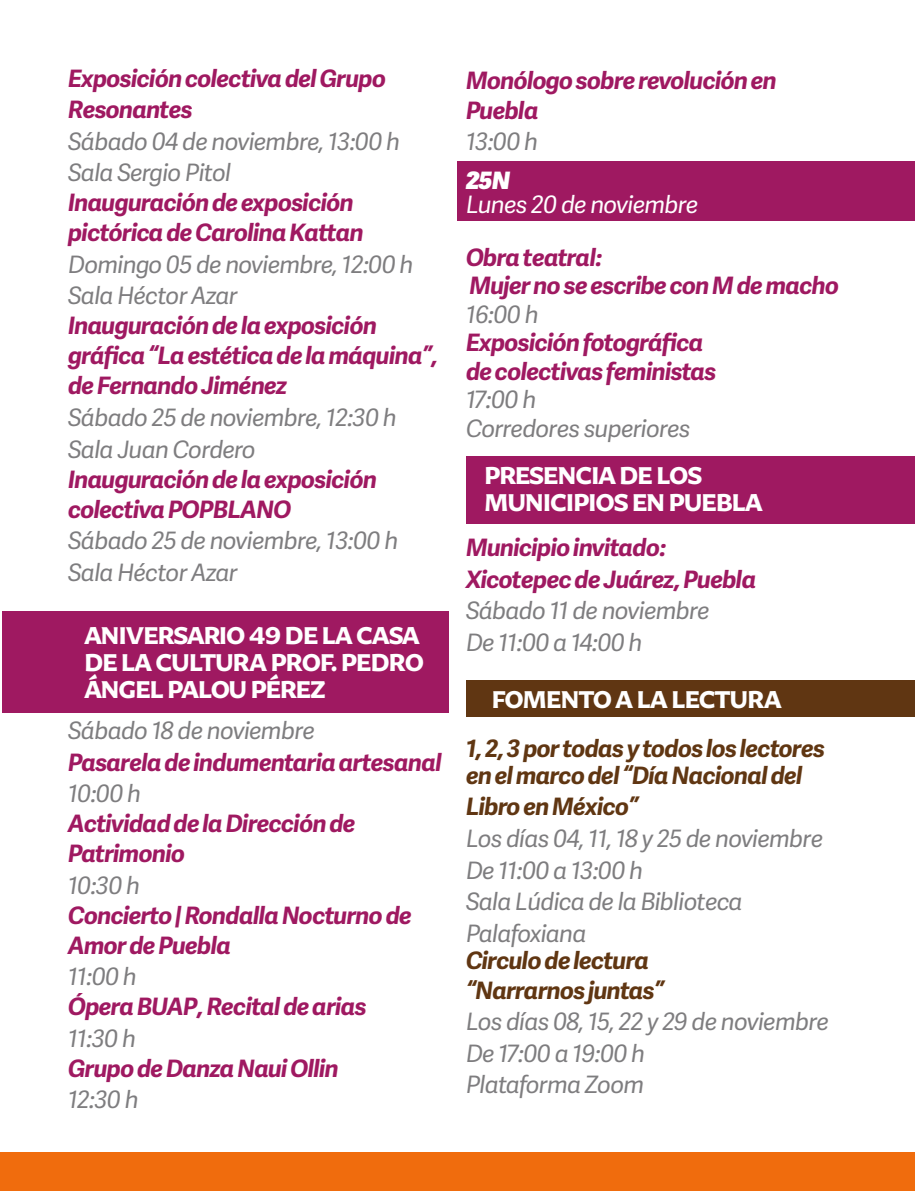
<style>
.page{position:relative;width:915px;height:1191px;background:#fff}
.page>*{position:absolute;margin:0;border:0;box-sizing:border-box;transform-origin:0 0}
.SUBS_T2{font:italic 700 24px/30px "Adelle Sans";letter-spacing:-.03em;color:#9f1961}
.SUBS_T2-2{font:italic 24px/31.5px "Adelle Sans";letter-spacing:-.03em;color:#7e7d7f}
.TITULOS_1{font:900 24px/27px "Heroica";letter-spacing:-.05em;color:#fff}
.SUBS_T2-3{font:italic 700 24px/27px "Adelle Sans";letter-spacing:-.03em;color:#603612}
.SUBS_T2-4{font:italic 24px "Adelle Sans";letter-spacing:-.03em;color:#fff}
.SUBS_T2-5{font:italic 800 24px "Adelle Sans";color:#fff}
</style>
<div class="page">
<div style="left:457px;top:162px;width:457px;height:59px;background:#9f1961"></div>
<div style="left:0;top:1152px;width:914px;height:39px;background:#f06c0d"></div>
<div style="left:2px;top:611px;width:447px;height:101px;background:#9f1961"></div>
<div style="left:466px;top:456px;width:448px;height:68px;background:#9f1961"></div>
<div style="left:466px;top:680px;width:448px;height:37px;background:#603612"></div>
<p class="SUBS_T2" style="left:68px;top:62px;width:319px;line-height:31.5px">Exposición colectiva del Grupo<br>Resonantes</p>
<p class="SUBS_T2-2" style="left:68px;top:125px;width:333px">Sábado 04 de noviembre, 13:00 h</p>
<p class="SUBS_T2-2" style="left:68px;top:156px;width:164px">Sala Sergio Pitol</p>
<p class="SUBS_T2" style="left:68px;top:187px;width:297px">Inauguración de exposición pictórica de Carolina Kattan</p>
<p class="SUBS_T2-2" style="left:68px;top:248px;width:347px">Domingo 05 de noviembre, 12:00 h</p>
<p class="SUBS_T2-2" style="left:68px;top:279px;width:171px">Sala Héctor Azar</p>
<p class="SUBS_T2" style="left:68px;top:310px;width:372px">Inauguración de la exposición gráfica “La estética de la máquina”, de Fernando Jiménez</p>
<p class="SUBS_T2-2" style="left:68px;top:401px;width:330px">Sábado 25 de noviembre, 12:30 h</p>
<p class="SUBS_T2-2" style="left:68px;top:432px;width:189px">Sala Juan Cordero</p>
<p class="SUBS_T2" style="left:68px;top:463px;width:310px">Inauguración de la exposición colectiva POPBLANO</p>
<p class="SUBS_T2-2" style="left:68px;top:524px;width:331px">Sábado 25 de noviembre, 13:00 h</p>
<p class="SUBS_T2-2" style="left:68px;top:555px;width:171px">Sala Héctor Azar</p>
<p class="TITULOS_1" style="left:84px;top:621px;width:341px">ANIVERSARIO 49 DE LA CASA<br>DE LA CULTURA PROF. PEDRO<br>ÁNGEL PALOU PÉREZ</p>
<p class="SUBS_T2-2" style="left:68px;top:714px;width:248px">Sábado 18 de noviembre</p>
<p class="SUBS_T2" style="left:68px;top:746px;width:375px">Pasarela de indumentaria artesanal</p>
<p class="SUBS_T2-2" style="left:68px;top:777px;width:74px">10:00 h</p>
<p class="SUBS_T2" style="left:68px;top:808px;width:289px">Actividad de la Dirección de<br>Patrimonio</p>
<p class="SUBS_T2-2" style="left:68px;top:868px;width:74px">10:30 h</p>
<p class="SUBS_T2" style="left:68px;top:899px;width:345px">Concierto | Rondalla Nocturno de<br>Amor de Puebla</p>
<p class="SUBS_T2-2" style="left:68px;top:960px;width:70px">11:00 h</p>
<p class="SUBS_T2" style="left:68px;top:991px;width:300px">Ópera BUAP, Recital de arias</p>
<p class="SUBS_T2-2" style="left:68px;top:1021px;width:69px">11:30 h</p>
<p class="SUBS_T2" style="left:68px;top:1052px;width:272px">Grupo de Danza Naui Ollin</p>
<p class="SUBS_T2-2" style="left:68px;top:1083px;width:72px">12:30 h</p>
<p class="SUBS_T2" style="left:466px;top:64px;width:312px">Monólogo sobre revolución en<br>Puebla</p>
<p class="SUBS_T2-2" style="left:466px;top:125px;width:74px">13:00 h</p>
<p class="SUBS_T2-5" style="left:466px;top:163px;width:46px">25N</p>
<p class="SUBS_T2-4" style="left:466px;top:187px;width:234px">Lunes 20 de noviembre</p>
<p class="SUBS_T2" style="left:466px;top:241px;width:138px">Obra teatral:</p>
<p class="SUBS_T2" style="left:469px;top:270px;width:371px">Mujer no se escribe con M de macho</p>
<p class="SUBS_T2-2" style="left:466px;top:297px;width:74px">16:00 h</p>
<p class="SUBS_T2" style="left:466px;top:327px;width:239px">Exposición fotográfica</p>
<p class="SUBS_T2" style="left:466px;top:355px;width:252px">de colectivas feministas</p>
<p class="SUBS_T2-2" style="left:466px;top:383px;width:72px">17:00 h</p>
<p class="SUBS_T2-2" style="left:466px;top:411px;width:226px">Corredores superiores</p>
<p class="TITULOS_1" style="left:484px;top:462px;width:280px">PRESENCIA DE LOS<br>MUNICIPIOS EN PUEBLA</p>
<p class="SUBS_T2" style="left:466px;top:532px;width:202px">Municipio invitado:</p>
<p class="SUBS_T2" style="left:466px;top:563px;width:292px">Xicotepec de Juárez, Puebla</p>
<p class="SUBS_T2-2" style="left:466px;top:594px;width:245px">Sábado 11 de noviembre</p>
<p class="SUBS_T2-2" style="left:466px;top:625px;width:178px">De 11:00 a 14:00 h</p>
<p class="TITULOS_1" style="left:491px;top:686px;width:292px">FOMENTO A LA LECTURA</p>
<p class="SUBS_T2-3" style="left:466px;top:734px;width:360px">1, 2, 3 por todas y todos los lectores en el marco del “Día Nacional del</p>
<p class="SUBS_T2-3" style="left:466px;top:792px;width:174px">Libro en México”</p>
<p class="SUBS_T2-2" style="left:466px;top:822px;width:358px">Los días 04, 11, 18 y 25 de noviembre</p>
<p class="SUBS_T2-2" style="left:466px;top:853px;width:178px">De 11:00 a 13:00 h</p>
<p class="SUBS_T2-2" style="left:466px;top:885px;width:278px">Sala Lúdica de la Biblioteca<br>Palafoxiana</p>
<p class="SUBS_T2-3" style="left:466px;top:945px;width:184px">Circulo de lectura</p>
<p class="SUBS_T2-3" style="left:466px;top:975px;width:200px">“Narrarnos juntas”</p>
<p class="SUBS_T2-2" style="left:466px;top:1005px;width:364px">Los días 08, 15, 22 y 29 de noviembre</p>
<p class="SUBS_T2-2" style="left:466px;top:1036px;width:181px">De 17:00 a 19:00 h</p>
<p class="SUBS_T2-2" style="left:466px;top:1068px;width:180px">Plataforma Zoom</p>
</div>
